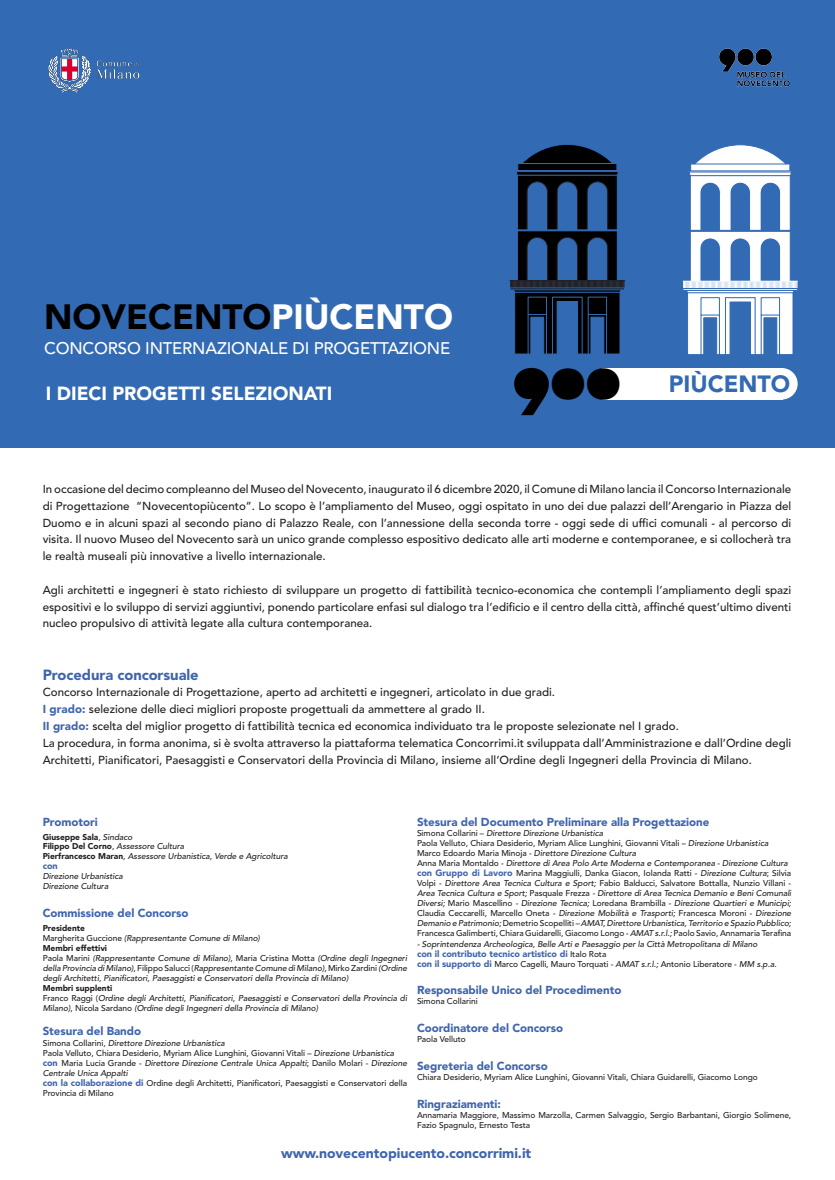
<style>
.page{position:relative;width:835px;height:1180px;background:#fff}
.page>*{position:absolute;margin:0;border:0;box-sizing:border-box;transform-origin:0 0}
.t1{font:900 34.86px "Avenir";color:#000001}
.t2{font:900 23.34px "Avenir";color:#326ab4}
.t3{font:900 18.9px "Avenir LT Std";letter-spacing:-.005em;color:#fff}
.t4{font:500 16.73px "Avenir LT Std";letter-spacing:-.01em;color:#fff}
.t5{font:900 14.7px "Avenir LT Std";letter-spacing:-.005em;color:#3f65ae}
.t6{font:900 14px "Avenir LT Std";letter-spacing:-.005em;color:#3f65ae}
.t7{font:500 11.55px/16.8px "Avenir LT Std";color:#231f20;text-align:justify}
.t8{font:900 11.55px "Avenir LT Std";letter-spacing:-.005em;color:#3f65ae}
.t9{font:900 9.1px "Avenir LT Std";letter-spacing:-.005em;color:#3f65ae}
.t10{font:italic 500 8.4px/10.1px "Avenir LT Std";letter-spacing:-.005em;color:#231f20;text-align:justify}
.t11{font:500 8.4px/10.1px "Avenir LT Std";letter-spacing:-.005em;color:#231f20}
.t12{font:900 8.4px "Avenir LT Std";letter-spacing:-.005em;color:#231f20}
.s1{color:#fff}
.s2{font-size:65.59px;color:#000001}
.s3{font-size:42.24px;color:#000001}
.s4{font-weight:900;color:#3f65ae}
.s5{font-style:normal}
.s6{font-style:italic}
.s7{font-weight:900;font-style:normal;font-size:9.1px;color:#3f65ae}
.s8{font-weight:500;font-size:8.4px;color:#231f20}
.s9{font-weight:900;font-size:9.1px;color:#3f65ae}
.s10{font-weight:500}
.s11{font-weight:500;font-style:italic}
.s12{font-weight:900;font-style:normal}
</style>
<div class="page">
<div style="left:0;top:0;width:834px;height:447px;background:#326ab4"></div>
<svg style="left:682px;top:144px;width:116px;height:211px"></svg>
<hr style="left:682px;top:288px;width:115px;height:1px;background:#326ab4">
<div style="left:602px;top:368px;width:181px;height:31px;background:#fff"></div>
<svg style="left:783px;top:368px;width:14px;height:31px"></svg>
<svg style="left:509px;top:144px;width:116px;height:210px"></svg>
<hr style="left:567px;top:230px;width:50px;height:1px;background:#326ab4">
<hr style="left:517px;top:230px;width:50px;height:1px;background:#326ab4">
<div style="left:522px;top:372px;width:20px;height:22px;background:#000001;border-radius:50%"></div>
<div style="left:555px;top:372px;width:24px;height:25px;background:#000001;border-radius:50%"></div>
<div style="left:591px;top:371px;width:24px;height:25px;background:#000001;border-radius:50%"></div>
<img style="left:719px;top:48px;width:71px;height:39px">
<img style="left:48px;top:48px;width:92px;height:45px">
<p class="t1" style="left:44px;top:296px;width:410px">NOVECENTO<span class="s1">PIÙCENTO</span></p>
<p class="t4" style="left:44px;top:339px;width:407px">CONCORSO INTERNAZIONALE DI PROGETTAZIONE</p>
<p class="t3" style="left:46px;top:382px;width:288px">I DIECI PROGETTI SELEZIONATI</p>
<p class="t2" style="left:512px;top:370px;width:280px"><span class="s2">9</span><span class="s3">OO</span> PIÙCENTO</p>
<p class="t7" style="left:43px;top:481px;width:750px">In occasione del decimo compleanno del Museo del Novecento, inaugurato il 6 dicembre 2020, il Comune di Milano lancia il Concorso Internazionale di Progettazione “Novecentopiùcento”. Lo scopo è l’ampliamento del Museo, oggi ospitato in uno dei due palazzi dell’Arengario in Piazza del Duomo e in alcuni spazi al secondo piano di Palazzo Reale, con l’annessione della seconda torre - oggi sede di uffici comunali - al percorso di visita. Il nuovo Museo del Novecento sarà un unico grande complesso espositivo dedicato alle arti moderne e contemporanee, e si collocherà tra le realtà museali più innovative a livello internazionale.</p>
<p class="t7" style="left:43px;top:582px;width:750px">Agli architetti e ingegneri è stato richiesto di sviluppare un progetto di fattibilità tecnico-economica che contempli l’ampliamento degli spazi espositivi e lo sviluppo di servizi aggiuntivi, ponendo particolare enfasi sul dialogo tra l’edificio e il centro della città, affinché quest’ultimo diventi nucleo propulsivo di attività legate alla cultura contemporanea.</p>
<p class="t5" style="left:43px;top:665px;width:157px">Procedura concorsuale</p>
<p class="t7" style="left:43px;top:684px;width:514px">Concorso Internazionale di Progettazione, aperto ad architetti e ingegneri, articolato in due gradi.</p>
<p class="t7" style="left:43px;top:701px;width:443px"><span class="s4">I grado:</span> selezione delle dieci migliori proposte progettuali da ammettere al grado II.</p>
<p class="t7" style="left:43px;top:718px;width:637px"><span class="s4">II grado:</span> scelta del miglior progetto di fattibilità tecnica ed economica individuato tra le proposte selezionate nel I grado.</p>
<p class="t7" style="left:43px;top:734px;width:750px">La procedura, in forma anonima, si è svolta attraverso la piattaforma telematica Concorrimi.it sviluppata dall’Amministrazione e dall’Ordine degli<br>Architetti, Pianificatori, Paesaggisti e Conservatori della Provincia di Milano, insieme all’Ordine degli Ingegneri della Provincia di Milano.</p>
<p class="t8" style="left:417px;top:814px;width:294px">Stesura del Documento Preliminare alla Progettazione</p>
<p class="t10" style="left:417px;top:828px;width:188px"><span class="s5">Simona Collarini –</span> Direttore Direzione Urbanistica</p>
<p class="t11" style="left:417px;top:838px;width:353px">Paola Velluto, Chiara Desiderio, Myriam Alice Lunghini, Giovanni Vitali – <span class="s6">Direzione Urbanistica</span></p>
<p class="t10" style="left:417px;top:848px;width:221px"><span class="s5">Marco Edoardo Maria Minoja -</span> Direttore Direzione Cultura</p>
<p class="t10" style="left:417px;top:858px;width:372px"><span class="s5">Anna Maria Montaldo -</span> Direttore di Area Polo Arte Moderna e Contemporanea - Direzione Cultura</p>
<p class="t10" style="left:417px;top:868px;width:376px"><span class="s7">con Gruppo di Lavoro</span> <span class="s5">Marina Maggiulli, Danka Giacon, Iolanda Ratti -</span> Direzione Cultura<span class="s5">; Silvia Volpi -</span> Direttore Area Tecnica Cultura e Sport; <span class="s5">Fabio Balducci, Salvatore Bottalla, Nunzio Villani - </span>Area Tecnica Cultura e Sport; <span class="s5">Pasquale Frezza</span> - Direttore di Area Tecnica Demanio e Beni Comunali Diversi; <span class="s5">Mario Mascellino</span> - Direzione Tecnica; <span class="s5">Loredana Brambilla</span> - Direzione Quartieri e Municipi; <span class="s5">Claudia Ceccarelli, Marcello Oneta</span> - Direzione Mobilità e Trasporti; <span class="s5">Francesca Moroni</span> - Direzione Demanio e Patrimonio; <span class="s5">Demetrio Scopelliti</span> – AMAT, Direttore Urbanistica, Territorio e Spazio Pubblico; <span class="s5">Francesca Galimberti, Chiara Guidarelli, Giacomo Longo</span> - AMAT s.r.l.; <span class="s5">Paolo Savio, Annamaria Terafina</span></p>
<p class="t10" style="left:417px;top:938px;width:342px">- Soprintendenza Archeologica, Belle Arti e Paesaggio per la Città Metropolitana di Milano</p>
<p class="t9" style="left:417px;top:948px;width:191px">con il contributo tecnico artistico di <span class="s8">Italo Rota</span></p>
<p class="t11" style="left:417px;top:959px;width:361px"><span class="s9">con il supporto di</span> Marco Cagelli, Mauro Torquati - <span class="s6">AMAT s.r.l.;</span> Antonio Liberatore - <span class="s6">MM s.p.a.</span></p>
<p class="t8" style="left:417px;top:983px;width:206px">Responsabile Unico del Procedimento</p>
<p class="t11" style="left:417px;top:996px;width:62px">Simona Collarini</p>
<p class="t8" style="left:417px;top:1021px;width:148px">Coordinatore del Concorso</p>
<p class="t11" style="left:417px;top:1034px;width:50px">Paola Velluto</p>
<p class="t8" style="left:417px;top:1059px;width:132px">Segreteria del Concorso</p>
<p class="t11" style="left:417px;top:1072px;width:342px">Chiara Desiderio, Myriam Alice Lunghini, Giovanni Vitali, Chiara Guidarelli, Giacomo Longo</p>
<p class="t8" style="left:417px;top:1096px;width:85px">Ringraziamenti:</p>
<p class="t11" style="left:417px;top:1110px;width:376px">Annamaria Maggiore, Massimo Marzolla, Carmen Salvaggio, Sergio Barbantani, Giorgio Solimene,<br>Fazio Spagnulo, Ernesto Testa</p>
<p class="t6" style="left:281px;top:1145px;width:251px">www.novecentopiucento.concorrimi.it</p>
<p class="t8" style="left:43px;top:814px;width:56px">Promotori</p>
<p class="t12" style="left:43px;top:831px;width:91px">Giuseppe Sala<span class="s10">,</span> <span class="s11">Sindaco</span></p>
<p class="t10" style="left:43px;top:841px;width:143px"><span class="s12">Filippo Del Corno</span><span class="s5">,</span> Assessore Cultura</p>
<p class="t10" style="left:43px;top:851px;width:246px"><span class="s12">Pierfrancesco Maran</span><span class="s5">,</span> Assessore Urbanistica, Verde e Agricoltura</p>
<p class="t9" style="left:43px;top:860px;width:17px">con</p>
<p class="t10" style="left:43px;top:871px;width:82px">Direzione Urbanistica</p>
<p class="t10" style="left:43px;top:881px;width:67px">Direzione Cultura</p>
<p class="t8" style="left:43px;top:905px;width:147px">Commissione del Concorso</p>
<p class="t12" style="left:43px;top:923px;width:44px">Presidente</p>
<p class="t10" style="left:43px;top:933px;width:219px"><span class="s5">Margherita Guccione</span> (Rappresentante Comune di Milano)</p>
<p class="t12" style="left:43px;top:943px;width:66px">Membri effettivi</p>
<p class="t10" style="left:43px;top:953px;width:366px"><span class="s5">Paola Marini</span> (Rappresentante Comune di Milano)<span class="s5">, Maria Cristina Motta</span> (Ordine degli Ingegneri della Provincia di Milano)<span class="s5">, Filippo Salucci (</span>Rappresentante Comune di Milano)<span class="s5">, Mirko Zardini</span> (Ordine degli Architetti, Pianificatori, Paesaggisti e Conservatori della Provincia di Milano)</p>
<p class="t12" style="left:43px;top:983px;width:71px">Membri supplenti</p>
<p class="t10" style="left:43px;top:993px;width:366px"><span class="s5">Franco Raggi (</span>Ordine degli Architetti, Pianificatori, Paesaggisti e Conservatori della Provincia di<br>Milano)<span class="s5">, Nicola Sardano</span> (Ordine degli Ingegneri della Provincia di Milano)</p>
<p class="t8" style="left:43px;top:1024px;width:100px">Stesura del Bando</p>
<p class="t10" style="left:43px;top:1037px;width:183px"><span class="s5">Simona Collarini,</span> Direttore Direzione Urbanistica</p>
<p class="t11" style="left:43px;top:1048px;width:353px">Paola Velluto, Chiara Desiderio, Myriam Alice Lunghini, Giovanni Vitali – <span class="s6">Direzione Urbanistica</span></p>
<p class="t10" style="left:43px;top:1058px;width:366px"><span class="s7">con</span> <span class="s5">Maria Lucia Grande -</span> Direttore Direzione Centrale Unica Appalti<span class="s5">; Danilo Molari -</span> Direzione<br>Centrale Unica Appalti</p>
<p class="t11" style="left:43px;top:1078px;width:366px"><span class="s9">con la collaborazione di</span> Ordine degli Architetti, Pianificatori, Paesaggisti e Conservatori della<br>Provincia di Milano</p>
</div>
